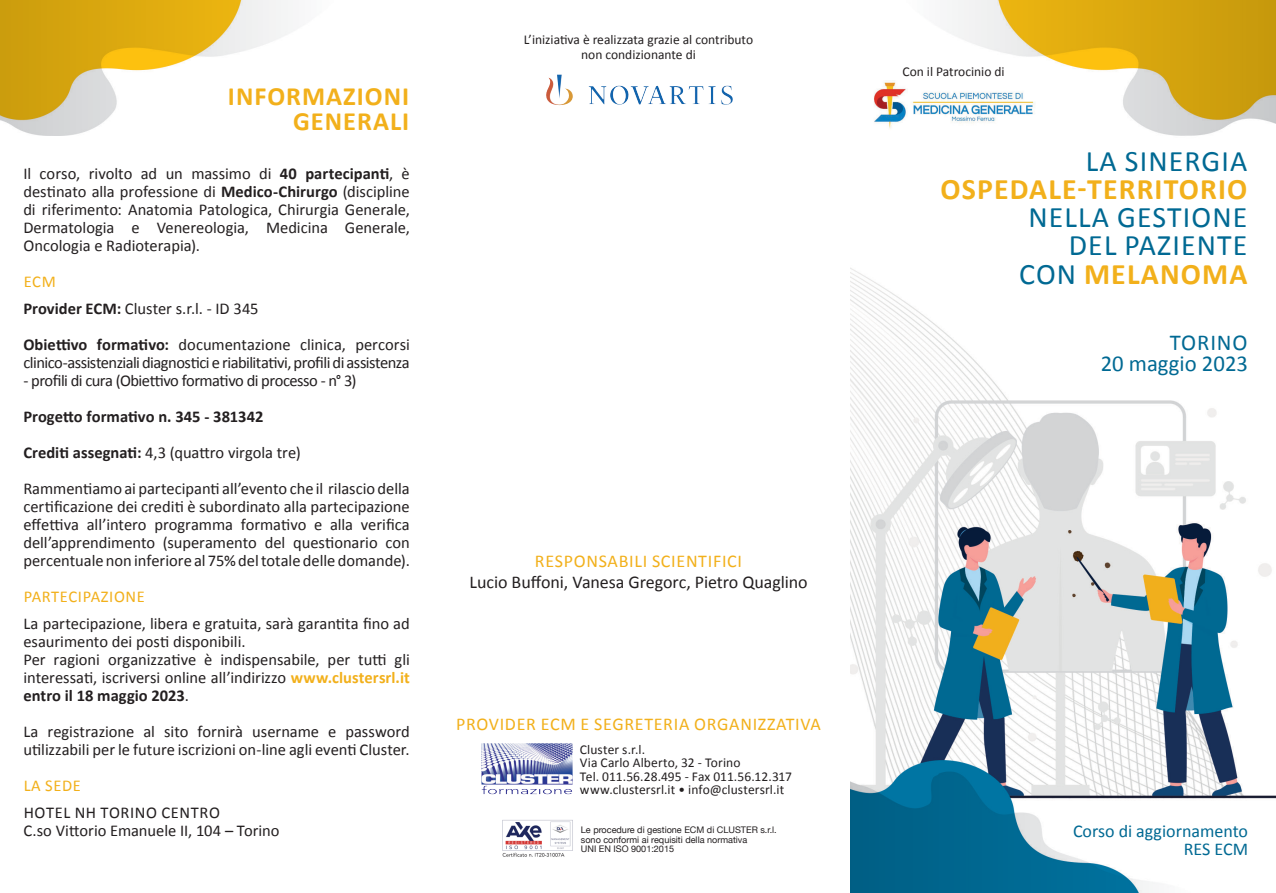
<style>
.page{position:relative;width:1276px;height:893px;background:#fff}
.page>*{position:absolute;margin:0;border:0;box-sizing:border-box;transform-origin:0 0}
.t1{font:29.85px "Calibri";letter-spacing:.04em;color:#006993}
.t2{font:700 29.85px "Calibri";letter-spacing:.04em;color:#f2b01b}
.t3{font:700 26.4px "Calibri";letter-spacing:.04em;color:#f2b01b}
.t4{font:22.8px "Calibri";color:#006993}
.t5{font:18px "Calibri";letter-spacing:.04em;color:#f2b01b}
.t6{font:18px "Calibri";letter-spacing:-.005em;color:#231f20}
.t7{font:18px/18px "Calibri";color:#006993;text-align:right}
.t8{font:16.5px/18px "Calibri";letter-spacing:-.005em;color:#231f20;text-align:justify}
.t9{font:16.5px/18px "Calibri";letter-spacing:-.03em;color:#231f20}
.t10{font:700 16.5px "Calibri";color:#231f20}
.t11{font:16.5px "Calibri";letter-spacing:.04em;color:#f2b01b}
.t12{font:16.5px "Calibri";letter-spacing:.035em;color:#231f20}
.t13{font:13.5px "Calibri";color:#231f20}
.t14{font:9.15px "Helvetica Neue";color:#231f20}
.s1{font-weight:700}
.s2{font-weight:700;color:#f2b01b}
.s3{font-weight:400;color:#006993}
</style>
<div class="page">
<img style="left:850px;top:0;width:426px;height:893px">
<img style="left:481px;top:743px;width:91px;height:51px">
<img style="left:502px;top:820px;width:71px;height:37px">
<img style="left:546px;top:75px;width:27px;height:30px">
<img style="left:0;top:0;width:292px;height:136px">
<img style="left:871px;top:81px;width:165px;height:50px">
<p class="t3" style="left:228px;top:79px;width:183px">INFORMAZIONI</p>
<p class="t3" style="left:293px;top:104px;width:118px">GENERALI</p>
<p class="t8" style="left:23px;top:165px;width:388px">Il corso, rivolto ad un massimo di <span class="s1">40 partecipanti</span>, è destinato alla professione di <span class="s1">Medico-Chirurgo</span> (discipline di riferimento: Anatomia Patologica, Chirurgia Generale, Dermatologia e Venereologia, Medicina Generale, Oncologia e Radioterapia).</p>
<p class="t11" style="left:24px;top:271px;width:34px">ECM</p>
<p class="t8" style="left:23px;top:300px;width:237px"><span class="s1">Provider ECM:</span> Cluster s.r.l. - ID 345</p>
<p class="t9" style="left:23px;top:336px;width:388px"><span class="s1">Obiettivo formativo:</span> documentazione clinica, percorsi clinico-assistenziali diagnostici e riabilitativi, profili di assistenza</p>
<p class="t9" style="left:23px;top:372px;width:335px">- profili di cura (Obiettivo formativo di processo - n° 3)</p>
<p class="t10" style="left:23px;top:406px;width:241px">Progetto formativo n. 345 - 381342</p>
<p class="t8" style="left:23px;top:444px;width:279px"><span class="s1">Crediti assegnati:</span> 4,3 (quattro virgola tre)</p>
<p class="t8" style="left:23px;top:480px;width:388px">Rammentiamo ai partecipanti all’evento che il rilascio della certificazione dei crediti è subordinato alla partecipazione effettiva all’intero programma formativo e alla verifica dell’apprendimento (superamento del questionario con percentuale non inferiore al 75% del totale delle domande).</p>
<p class="t11" style="left:24px;top:586px;width:123px">PARTECIPAZIONE</p>
<p class="t8" style="left:23px;top:615px;width:388px">La partecipazione, libera e gratuita, sarà garantita fino ad esaurimento dei posti disponibili.</p>
<p class="t8" style="left:23px;top:651px;width:388px">Per ragioni organizzative è indispensabile, per tutti gli interessati, iscriversi online all’indirizzo <span class="s2">www.clustersrl.it </span><span class="s1">entro il 18 maggio 2023</span>.</p>
<p class="t8" style="left:23px;top:723px;width:388px">La registrazione al sito fornirà username e password utilizzabili per le future iscrizioni on-line agli eventi Cluster.</p>
<p class="t11" style="left:24px;top:775px;width:59px">LA SEDE</p>
<p class="t12" style="left:24px;top:802px;width:198px">HOTEL NH TORINO CENTRO</p>
<p class="t8" style="left:23px;top:822px;width:258px">C.so Vittorio Emanuele II, 104 – Torino</p>
<p class="t13" style="left:524px;top:31px;width:231px">L’iniziativa è realizzata grazie al contributo</p>
<p class="t13" style="left:581px;top:46px;width:116px">non condizionante di</p>
<p class="t5" style="left:535px;top:550px;width:209px">RESPONSABILI SCIENTIFICI</p>
<p class="t6" style="left:469px;top:571px;width:340px">Lucio Buffoni, Vanesa Gregorc, Pietro Quaglino</p>
<p class="t5" style="left:456px;top:712px;width:366px">PROVIDER ECM E SEGRETERIA ORGANIZZATIVA</p>
<p class="t13" style="left:580px;top:741px;width:67px">Cluster s.r.l.</p>
<p class="t13" style="left:580px;top:754px;width:162px">Via Carlo Alberto, 32 - Torino</p>
<p class="t13" style="left:580px;top:768px;width:213px">Tel. 011.56.28.495 - Fax 011.56.12.317</p>
<p class="t13" style="left:580px;top:781px;width:206px">www.clustersrl.it • info@clustersrl.it</p>
<p class="t14" style="left:581px;top:824px;width:197px">Le procedure di gestione ECM di CLUSTER s.r.l.</p>
<p class="t14" style="left:581px;top:833px;width:168px">sono conformi ai requisiti della normativa</p>
<p class="t14" style="left:581px;top:842px;width:95px">UNI EN ISO 9001:2015</p>
<p class="t13" style="left:902px;top:63px;width:104px">Con il Patrocinio di</p>
<p class="t1" style="left:1086px;top:142px;width:163px">LA SINERGIA</p>
<p class="t2" style="left:940px;top:170px;width:308px">OSPEDALE-TERRITORIO</p>
<p class="t1" style="left:1028px;top:198px;width:220px">NELLA GESTIONE</p>
<p class="t1" style="left:1068px;top:227px;width:180px">DEL PAZIENTE</p>
<p class="t2" style="left:1019px;top:255px;width:230px"><span class="s3">CON</span> MELANOMA</p>
<p class="t4" style="left:1169px;top:328px;width:79px">TORINO</p>
<p class="t4" style="left:1100px;top:349px;width:149px">20 maggio 2023</p>
<p class="t7" style="left:1073px;top:822px;width:176px">Corso di aggiornamento<br>RES ECM</p>
</div>
